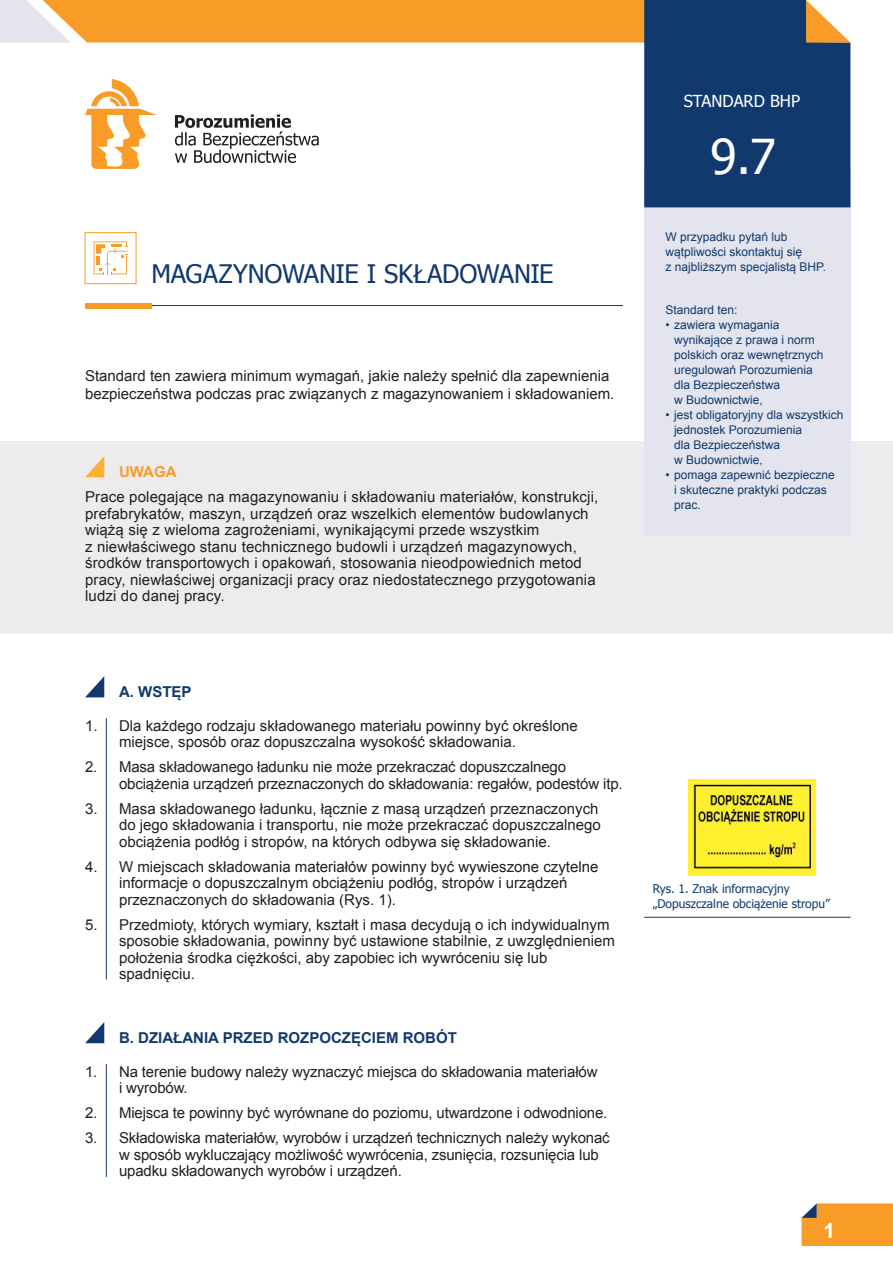
<style>
.page{position:relative;width:893px;height:1263px;background:#fff}
.page>*{position:absolute;margin:0;border:0;box-sizing:border-box;transform-origin:0 0}
.t1{font:48px "Tahoma";color:#fff}
.Tytul{font:25.5px "Tahoma";letter-spacing:-.005em;color:#11396e}
.tekst{font:700 21px "Arial";color:#fff}
.t2{font:16.5px "Tahoma";color:#fff}
.Tekst_numerowany{font:15px/16.5px "Arial";color:#231f20}
.tekst-2{font:15px/16.5px "Arial";letter-spacing:.01em;color:#231f20}
.Tytulik{font:700 15px "Arial";color:#11396e}
.Uwaga{font:700 15px "Arial";color:#f89c27}
.tekst_wymienianie{font:12px/15px "Arial";color:#11396e}
.tekst-3{font:12px/15px "Arial";color:#11396e}
.podpis_zdjęcia{font:12px/15px "Tahoma";color:#11396e}
</style>
<div class="page">
<div style="left:0;top:441px;width:893px;height:193px;background:#ececee"></div>
<svg style="left:85px;top:676px;width:19px;height:21px"></svg>
<hr style="left:151px;top:305px;width:472px;height:1px;background:#11396e">
<div style="left:644px;top:170px;width:206px;height:365px;background:#e3e4ed"></div>
<div style="left:85px;top:303px;width:66px;height:5px;background:#f89c27"></div>
<svg style="left:0;top:0;width:850px;height:207px"></svg>
<svg style="left:801px;top:1203px;width:92px;height:43px;background:#f19d32"></svg>
<hr style="left:106px;top:718px;width:1px;height:261px;background:#11396e">
<div style="left:85px;top:232px;width:51px;height:52px;border:1px solid #f89c27"></div>
<svg style="left:94px;top:241px;width:34px;height:34px"></svg>
<svg style="left:85px;top:456px;width:19px;height:21px"></svg>
<svg style="left:85px;top:1022px;width:19px;height:21px"></svg>
<hr style="left:106px;top:1064px;width:1px;height:113px;background:#11396e">
<img style="left:688px;top:780px;width:127px;height:96px">
<hr style="left:644px;top:917px;width:206px;height:1px;background:#11396e">
<p class="Tytul" style="left:151px;top:257px;width:404px">MAGAZYNOWANIE I SKŁADOWANIE</p>
<p class="tekst-2" style="left:85px;top:367px;width:531px;line-height:18px">Standard ten zawiera minimum wymagań, jakie należy spełnić dla zapewnienia bezpieczeństwa podczas prac związanych z magazynowaniem i składowaniem.</p>
<p class="Uwaga" style="left:119px;top:462px;width:59px">UWAGA</p>
<p class="tekst-2" style="left:85px;top:489px;width:515px">Prace polegające na magazynowaniu i składowaniu materiałów, konstrukcji, prefabrykatów, maszyn, urządzeń oraz wszelkich elementów budowlanych wiążą się z wieloma zagrożeniami, wynikającymi przede wszystkim<br>z niewłaściwego stanu technicznego budowli i urządzeń magazynowych, środków transportowych i opakowań, stosowania nieodpowiednich metod pracy, niewłaściwej organizacji pracy oraz niedostatecznego przygotowania ludzi do danej pracy.</p>
<p class="t2" style="left:684px;top:90px;width:118px">STANDARD BHP</p>
<p class="t1" style="left:710px;top:124px;width:67px">9.7</p>
<p class="tekst-3" style="left:665px;top:229px;width:162px">W przypadku pytań lub wątpliwości skontaktuj się<br>z najbliższym specjalistą BHP.</p>
<p class="tekst-3" style="left:665px;top:302px;width:74px">Standard ten:</p>
<p class="tekst_wymienianie" style="left:674px;top:317px;width:151px;text-indent:-9px">• zawiera wymagania wynikające z prawa i norm polskich oraz wewnętrznych uregulowań Porozumienia dla Bezpieczeństwa<br>w Budownictwie,</p>
<p class="tekst_wymienianie" style="left:674px;top:407px;width:171px;text-indent:-9px">• jest obligatoryjny dla wszystkich jednostek Porozumienia<br>dla Bezpieczeństwa<br>w Budownictwie,</p>
<p class="tekst_wymienianie" style="left:674px;top:467px;width:162px;text-indent:-9px">• pomaga zapewnić bezpieczne i skuteczne praktyki podczas prac.</p>
<p class="Tytulik" style="left:119px;top:682px;width:74px">A. WSTĘP</p>
<p class="Tekst_numerowany" style="left:119px;top:717px;width:460px;text-indent:-34px">1. Dla każdego rodzaju składowanego materiału powinny być określone miejsce, sposób oraz dopuszczalna wysokość składowania.</p>
<p class="Tekst_numerowany" style="left:119px;top:759px;width:505px;text-indent:-34px">2. Masa składowanego ładunku nie może przekraczać dopuszczalnego obciążenia urządzeń przeznaczonych do składowania: regałów, podestów itp.</p>
<p class="Tekst_numerowany" style="left:119px;top:800px;width:483px;text-indent:-34px">3. Masa składowanego ładunku, łącznie z masą urządzeń przeznaczonych do jego składowania i transportu, nie może przekraczać dopuszczalnego obciążenia podłóg i stropów, na których odbywa się składowanie.</p>
<p class="Tekst_numerowany" style="left:119px;top:858px;width:481px;text-indent:-34px">4. W miejscach składowania materiałów powinny być wywieszone czytelne informacje o dopuszczalnym obciążeniu podłóg, stropów i urządzeń przeznaczonych do składowania (Rys. 1).</p>
<p class="Tekst_numerowany" style="left:119px;top:916px;width:498px;text-indent:-34px">5. Przedmioty, których wymiary, kształt i masa decydują o ich indywidualnym sposobie składowania, powinny być ustawione stabilnie, z uwzględnieniem położenia środka ciężkości, aby zapobiec ich wywróceniu się lub spadnięciu.</p>
<p class="Tytulik" style="left:119px;top:1028px;width:339px">B. DZIAŁANIA PRZED ROZPOCZĘCIEM ROBÓT</p>
<p class="Tekst_numerowany" style="left:119px;top:1063px;width:480px;text-indent:-34px">1. Na terenie budowy należy wyznaczyć miejsca do składowania materiałów i wyrobów.</p>
<p class="Tekst_numerowany" style="left:85px;top:1105px;width:524px">2. Miejsca te powinny być wyrównane do poziomu, utwardzone i odwodnione.</p>
<p class="Tekst_numerowany" style="left:119px;top:1130px;width:492px;text-indent:-34px">3. Składowiska materiałów, wyrobów i urządzeń technicznych należy wykonać w sposób wykluczający możliwość wywrócenia, zsunięcia, rozsunięcia lub upadku składowanych wyrobów i urządzeń.</p>
<p class="podpis_zdjęcia" style="left:653px;top:881px;width:179px">Rys. 1. Znak informacyjny „Dopuszczalne obciążenie stropu”</p>
<p class="tekst" style="left:823px;top:1217px;width:13px">1</p>
</div>
